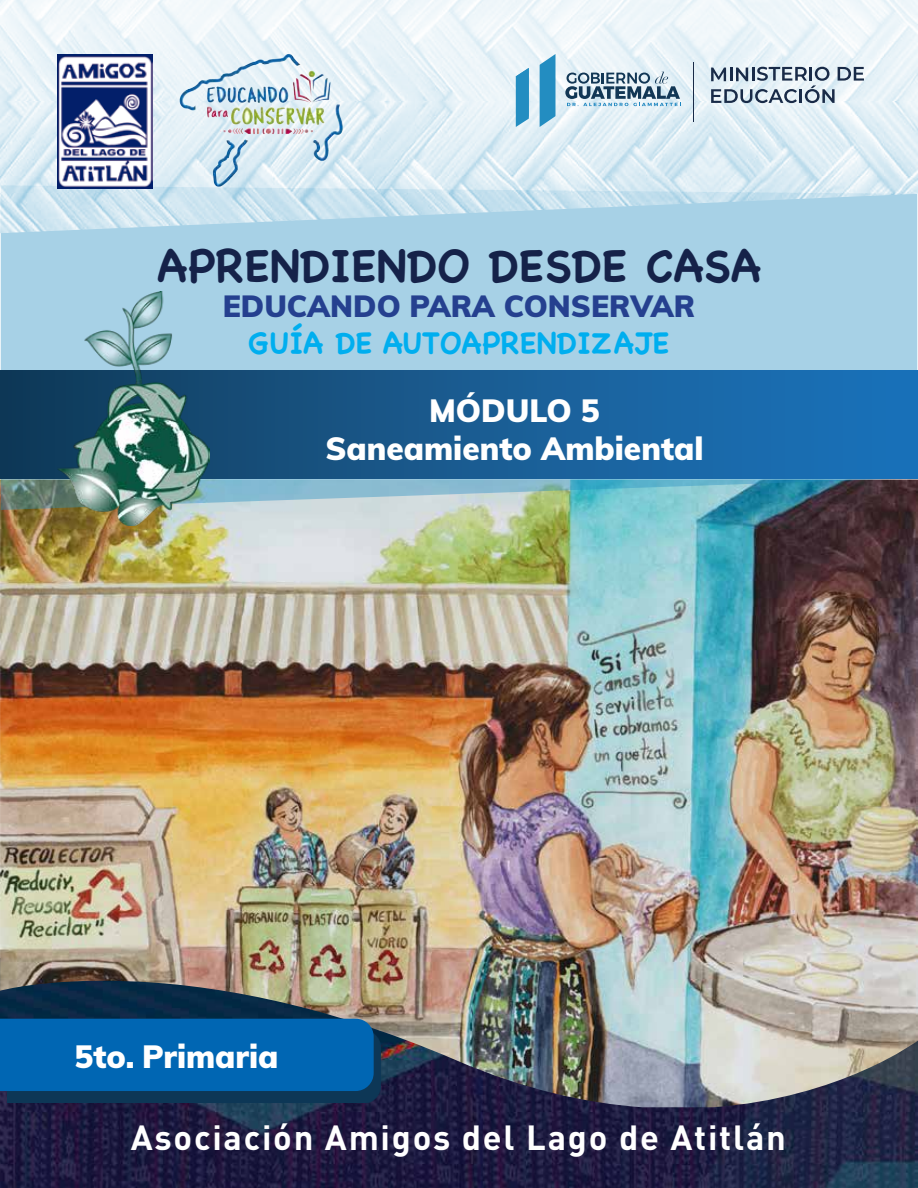
<style>
.page{position:relative;width:918px;height:1188px;background:#fff}
.page>*{position:absolute;margin:0;border:0;box-sizing:border-box;transform-origin:0 0}
.t1{font:700 45px "Chalkboard";color:#152249}
.t2{font:700 34.5px "DIN Pro";letter-spacing:.05em;color:#fff}
.t3{font:900 31.5px/37.8px "Muli";color:#fff;text-align:center}
.t4{font:900 30px "Muli";color:#25408f}
.t5{font:700 30px "Chalkboard";color:#00aeef}
</style>
<div class="page">
<img style="left:0;top:1107px;width:918px;height:81px">
<img style="left:0;top:480px;width:918px;height:627px">
<svg style="left:1px;top:233px;width:916px;height:277px;background:#9dc8db"></svg>
<img style="left:0;top:0;width:918px;height:101px">
<img style="left:0;top:101px;width:918px;height:132px">
<div style="left:7px;top:1030px;width:373px;height:73px;background:#0d3756"></div>
<div style="left:0;top:1019px;width:374px;height:72px;background:#0066b3"></div>
<img style="left:57px;top:54px;width:95px;height:135px">
<img style="left:237px;top:54px;width:51px;height:16px">
<hr style="left:694px;top:63px;width:1px;height:59px;background:#192b48">
<svg style="left:711px;top:67px;width:153px;height:36px;background:#abb8c4"></svg>
<svg style="left:516px;top:68px;width:13px;height:59px"></svg>
<svg style="left:540px;top:54px;width:15px;height:73px"></svg>
<svg style="left:565px;top:72px;width:116px;height:34px;background:#99b0bf"></svg>
<svg style="left:1px;top:371px;width:917px;height:107px;background:#185d94"></svg>
<img style="left:58px;top:291px;width:152px;height:234px">
<h1 class="t1" style="left:157px;top:239px;width:605px">APRENDIENDO DESDE CASA</h1>
<p class="t4" style="left:223px;top:284px;width:474px">EDUCANDO PARA CONSERVAR</p>
<p class="t5" style="left:248px;top:325px;width:423px">GUÍA DE AUTOAPRENDIZAJE</p>
<p class="t3" style="left:325px;top:390px;width:380px">MÓDULO 5<br>Saneamiento Ambiental</p>
<p class="t3" style="left:75px;top:1036px;width:205px">5to. Primaria</p>
<p class="t2" style="left:131px;top:1109px;width:657px">Asociación Amigos del Lago de Atitlán</p>
</div>
